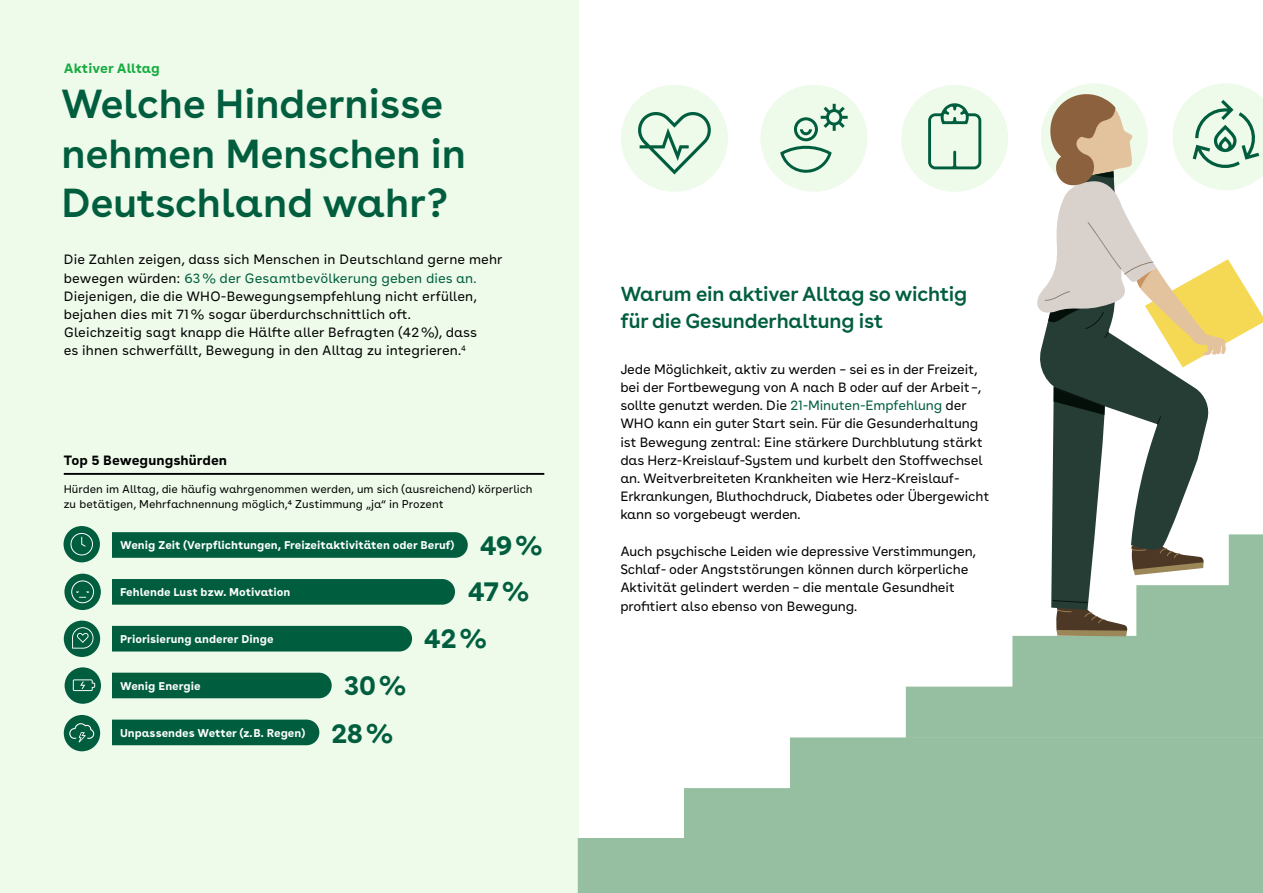
<style>
.page{position:relative;width:1263px;height:893px;background:#fff}
.page>*{position:absolute;margin:0;border:0;box-sizing:border-box;transform-origin:0 0}
.t1{font:600 40.5px/49.2px "AOK Buenos Aires";color:#005e3f}
.t2{font:700 27px/47.7px "AOK Buenos Aires";letter-spacing:-.01em;color:#005e3f;text-align:center}
.t3{font:600 20.25px/27.3px "AOK Buenos Aires";letter-spacing:-.01em;color:#005e3f}
.t4{font:13.5px/18.3px "AOK Buenos Aires Text";letter-spacing:-.01em;color:#000}
.t5{font:700 13.5px "AOK Buenos Aires Text";color:#000}
.t6{font:700 13.5px "AOK Buenos Aires Text";letter-spacing:.005em;color:#18ab42}
.t7{font:700 11.25px "AOK Buenos Aires Text";color:#fff}
.t8{font:11.25px/15.1px "AOK Buenos Aires Text";color:#000}
.s1{color:#005e3f}
</style>
<div class="page">
<div style="left:0;top:0;width:578px;height:893px;background:#eefaea"></div>
<div style="left:760px;top:85px;width:107px;height:107px;background:#eefaea;border-radius:50%"></div>
<svg style="left:780px;top:104px;width:68px;height:69px"></svg>
<div style="left:901px;top:85px;width:107px;height:107px;background:#eefaea;border-radius:50%"></div>
<svg style="left:928px;top:103px;width:53px;height:66px"></svg>
<div style="left:621px;top:85px;width:107px;height:107px;background:#eefaea;border-radius:50%"></div>
<svg style="left:638px;top:112px;width:73px;height:62px"></svg>
<svg style="left:578px;top:534px;width:685px;height:359px;fill:#96bfa1"></svg>
<div style="left:64px;top:526px;width:36px;height:36px;background:#005e3f;border-radius:50%"></div>
<svg style="left:70px;top:533px;width:23px;height:22px"></svg>
<div style="left:64px;top:621px;width:36px;height:36px;background:#005e3f;border-radius:50%"></div>
<svg style="left:72px;top:627px;width:22px;height:22px"></svg>
<div style="left:65px;top:667px;width:36px;height:37px;background:#005e3f;border-radius:50%"></div>
<svg style="left:73px;top:679px;width:22px;height:12px"></svg>
<div style="left:64px;top:715px;width:36px;height:36px;background:#005e3f;border-radius:50%"></div>
<svg style="left:69px;top:723px;width:25px;height:19px"></svg>
<div style="left:64px;top:574px;width:37px;height:36px;background:#005e3f;border-radius:50%"></div>
<svg style="left:71px;top:580px;width:23px;height:23px"></svg>
<svg style="left:112px;top:532px;width:356px;height:26px;background:#046142"></svg>
<div style="left:112px;top:579px;width:343px;height:26px;background:#005e3f"></div>
<div style="left:112px;top:626px;width:300px;height:25px;background:#005e3f"></div>
<div style="left:112px;top:720px;width:207px;height:25px;background:#005e3f"></div>
<hr style="left:64px;top:473px;width:480px;height:2px;background:#000">
<div style="left:112px;top:673px;width:220px;height:25px;background:#005e3f"></div>
<svg style="left:1034px;top:83px;width:229px;height:553px"></svg>
<p class="t6" style="left:64px;top:57px;width:98px">Aktiver Alltag</p>
<h1 class="t1" style="left:62px;top:76px;width:406px">Welche Hindernisse nehmen Menschen in<br>Deutschland wahr?</h1>
<p class="t4" style="left:64px;top:249px;width:440px">Die Zahlen zeigen, dass sich Menschen in Deutschland gerne mehr bewegen würden: <span class="s1">63% der Gesamtbevölkerung geben dies an.<br></span>Diejenigen, die die WHO-Bewegungsempfehlung nicht erfüllen, bejahen dies mit 71% sogar überdurchschnittlich oft.<br>Gleichzeitig sagt knapp die Hälfte aller Befragten (42%), dass<br>es ihnen schwerfällt, Bewegung in den Alltag zu integrieren.<sup>4</sup></p>
<p class="t5" style="left:64px;top:448px;width:165px">Top 5 Bewegungshürden</p>
<p class="t8" style="left:64px;top:480px;width:470px">Hürden im Alltag, die häufig wahrgenommen werden, um sich (ausreichend) körperlich zu betätigen, Mehrfachnennung möglich,4 Zustimmung „ja“ in Prozent</p>
<h2 class="t2" style="left:480px;top:518px;width:64px">49 %</h2>
<h2 class="t2" style="left:468px;top:565px;width:63px">47 %</h2>
<h2 class="t2" style="left:424px;top:612px;width:64px">42 %</h2>
<p class="t7" style="left:120px;top:535px;width:336px">Wenig Zeit (Verpflichtungen, Freizeitaktivitäten oder Beruf)</p>
<p class="t7" style="left:120px;top:582px;width:172px">Fehlende Lust bzw. Motivation</p>
<p class="t7" style="left:120px;top:629px;width:155px">Priorisierung anderer Dinge</p>
<p class="t7" style="left:120px;top:676px;width:82px">Wenig Energie</p>
<p class="t7" style="left:120px;top:723px;width:186px">Unpassendes Wetter (z.B. Regen)</p>
<h2 class="t2" style="left:331px;top:659px;width:76px">30 %<br>28 %</h2>
<h3 class="t3" style="left:621px;top:278px;width:348px">Warum ein aktiver Alltag so wichtig für die Gesunderhaltung ist</h3>
<p class="t4" style="left:620px;top:359px;width:371px">Jede Möglichkeit, aktiv zu werden – sei es in der Freizeit, bei der Fortbewegung von A nach B oder auf der Arbeit–, sollte genutzt werden. Die <span class="s1">21-Minuten-Empfehlung</span> der WHO kann ein guter Start sein. Für die Gesunderhaltung ist Bewegung zentral: Eine stärkere Durchblutung stärkt das Herz-Kreislauf-System und kurbelt den Stoffwechsel an. Weitverbreiteten Krankheiten wie Herz-Kreislauf-Erkrankungen, Bluthochdruck, Diabetes oder Übergewicht kann so vorgebeugt werden.</p>
<p class="t4" style="left:620px;top:541px;width:357px">Auch psychische Leiden wie depressive Verstimmungen, Schlaf- oder Angststörungen können durch körperliche Aktivität gelindert werden – die mentale Gesundheit profitiert also ebenso von Bewegung.</p>
</div>
